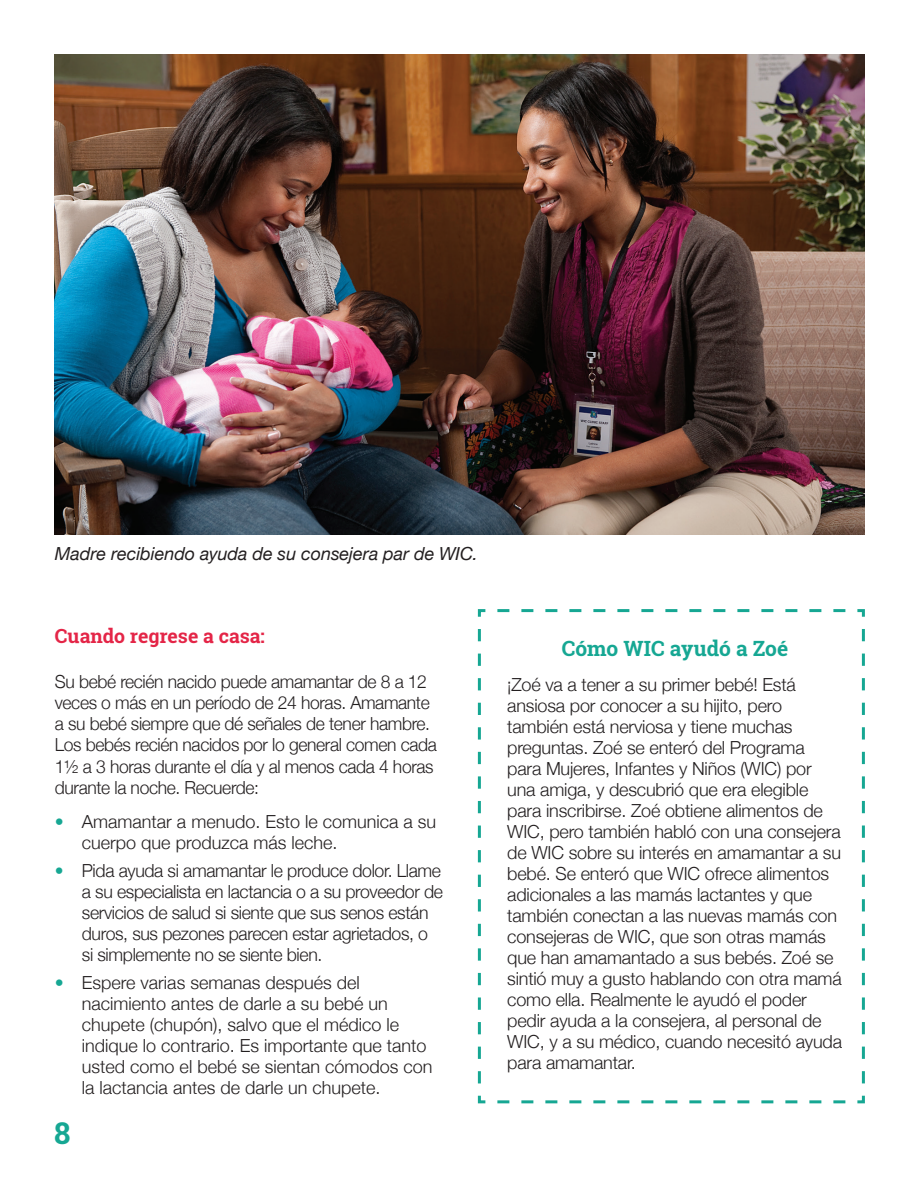
<style>
.page{position:relative;width:919px;height:1189px;background:#fff}
.page>*{position:absolute;margin:0;border:0;box-sizing:border-box;transform-origin:0 0}
.t1{font:700 30px "Roboto Slab";color:#16a793}
.t2{font:700 21px "Roboto Slab";color:#16a793}
.t3{font:700 19.5px "Roboto Slab";color:#e42547}
.t4{font:300 18px/21px "Helvetica Neue";letter-spacing:-.01em;color:#231f20}
.t5{font:italic 18px "Helvetica Neue";color:#231f20}
.s1{color:#16a793}
</style>
<div class="page">
<img style="left:54px;top:54px;width:810px;height:480px">
<svg style="left:477px;top:609px;width:388px;height:495px"></svg>
<p class="t5" style="left:55px;top:540px;width:424px">Madre recibiendo ayuda de su consejera par de WIC.</p>
<h3 class="t3" style="left:55px;top:622px;width:211px">Cuando regrese a casa:</h3>
<p class="t4" style="left:55px;top:670px;width:383px">Su bebé recién nacido puede amamantar de 8 a 12 veces o más en un período de 24 horas. Amamante a su bebé siempre que dé señales de tener hambre.<br>Los bebés recién nacidos por lo general comen cada 1½ a 3 horas durante el día y al menos cada 4 horas durante la noche. Recuerde:</p>
<p class="t4" style="left:82px;top:809px;width:356px;text-indent:-27px"><span class="s1">•</span> Amamantar a menudo. Esto le comunica a su cuerpo que produzca más leche.</p>
<p class="t4" style="left:82px;top:858px;width:362px;text-indent:-27px"><span class="s1">•</span> Pida ayuda si amamantar le produce dolor. Llame a su especialista en lactancia o a su proveedor de servicios de salud si siente que sus senos están duros, sus pezones parecen estar agrietados, o si simplemente no se siente bien.</p>
<p class="t4" style="left:82px;top:970px;width:352px;text-indent:-27px"><span class="s1">•</span> Espere varias semanas después del nacimiento antes de darle a su bebé un chupete (chupón), salvo que el médico le indique lo contrario. Es importante que tanto usted como el bebé se sientan cómodos con la lactancia antes de darle un chupete.</p>
<h1 class="t1" style="left:54px;top:1112px;width:18px">8</h1>
<h4 class="t2" style="left:561px;top:634px;width:228px">Cómo WIC ayudó a Zoé</h4>
<p class="t4" style="left:507px;top:672px;width:336px">¡Zoé va a tener a su primer bebé! Está ansiosa por conocer a su hijito, pero también está nerviosa y tiene muchas preguntas. Zoé se enteró del Programa para Mujeres, Infantes y Niños (WIC) por una amiga, y descubrió que era elegible para inscribirse. Zoé obtiene alimentos de WIC, pero también habló con una consejera de WIC sobre su interés en amamantar a su bebé. Se enteró que WIC ofrece alimentos adicionales a las mamás lactantes y que también conectan a las nuevas mamás con consejeras de WIC, que son otras mamás que han amamantado a sus bebés. Zoé se sintió muy a gusto hablando con otra mamá como ella. Realmente le ayudó el poder pedir ayuda a la consejera, al personal de WIC, y a su médico, cuando necesitó ayuda para amamantar.</p>
</div>
